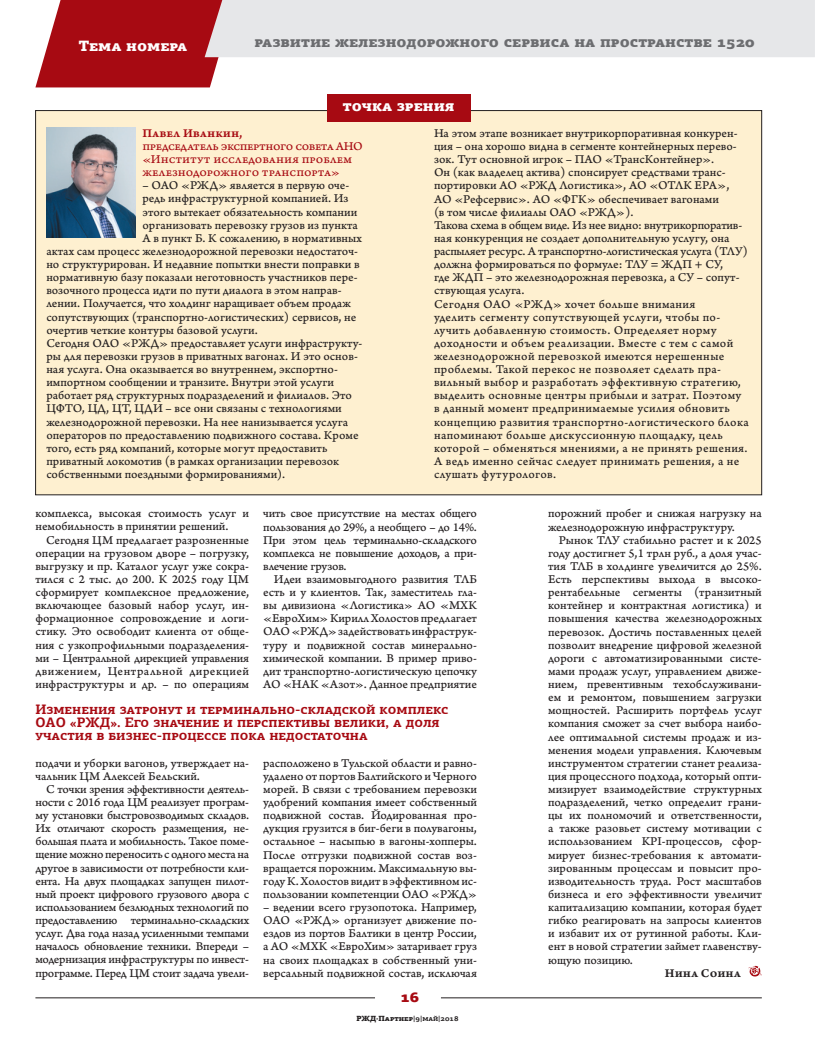
<style>
.page{position:relative;width:815px;height:1046px;background:#fff}
.page>*{position:absolute;margin:0;border:0;box-sizing:border-box;transform-origin:0 0}
.t1{font:900 15px "PF Agora Slab Pro";color:#6c6d70}
.t2{font:900 15px "PF Agora Slab Pro";color:#fff}
.t3{font:900 15px "PF Agora Slab Pro";color:#a70a12}
.t4{font:700 13.75px/13.1px "PF Agora Slab Pro";color:#a70a12}
.t5{font:12.5px/13.1px "Arno Pro Caption";color:#231f20;text-align:justify}
.t6{font:12.5px/13.1px "Arno Pro Caption";letter-spacing:.02em;color:#231f20}
.t7{font:12.5px/13.1px "Arno Pro Caption";letter-spacing:.095em;color:#a70a12}
.t8{font:12.5px "Arno Pro Smbd Caption";color:#a70a12}
.t9{font:12.5px "Arno Pro Smbd Caption";color:#231f20}
.t10{font:900 7.5px "PF Agora Slab Pro";color:#231f20}
.s1{font-weight:700}
</style>
<div class="page">
<hr style="left:35px;top:997px;width:340px;height:1px;background:#231f20">
<hr style="left:441px;top:997px;width:321px;height:1px;background:#231f20">
<svg style="left:35px;top:0;width:184px;height:87px;background:#af2128"></svg>
<div style="left:188px;top:0;width:627px;height:57px;background:#e6e7e9"></div>
<svg style="left:748px;top:965px;width:14px;height:11px"></svg>
<div style="left:36px;top:110px;width:726px;height:384px;background:#fef0d0"></div>
<div style="left:327px;top:94px;width:143px;height:27px;background:#a70a12"></div>
<img style="left:47px;top:127px;width:88px;height:110px">
<p class="t2" style="left:79px;top:36px;width:110px">Тема номера</p>
<p class="t1" style="left:255px;top:32px;width:502px">развитие железнодорожного сервиса на пространстве 1520</p>
<p class="t2" style="left:343px;top:96px;width:113px">точка зрения</p>
<p class="t8" style="left:142px;top:126px;width:102px">Павел Иванкин,</p>
<p class="t7" style="left:142px;top:140px;width:222px">председатель экспертного совета АНО «Институт исследования проблем железнодорожного транспорта»</p>
<p class="t5" style="left:142px;top:179px;width:208px">– ОАО «РЖД» является в первую оче-</p>
<p class="t5" style="left:142px;top:193px;width:208px">редь инфраструктурной компанией. Из</p>
<p class="t5" style="left:142px;top:206px;width:216px">этого вытекает обязательность компании</p>
<p class="t5" style="left:142px;top:219px;width:217px">организовать перевозку грузов из пункта</p>
<p class="t5" style="left:142px;top:232px;width:221px">А в пункт Б. К сожалению, в нормативных</p>
<p class="t5" style="left:46px;top:245px;width:313px">актах сам процесс железнодорожной перевозки недостаточ-</p>
<p class="t5" style="left:46px;top:258px;width:315px">но структурирован. И недавние попытки внести поправки в</p>
<p class="t5" style="left:46px;top:271px;width:313px">нормативную базу показали неготовность участников пере-</p>
<p class="t5" style="left:46px;top:284px;width:297px">возочного процесса идти по пути диалога в этом направ-</p>
<p class="t5" style="left:46px;top:297px;width:306px">лении. Получается, что холдинг наращивает объем продаж</p>
<p class="t5" style="left:46px;top:311px;width:312px">сопутствующих (транспортно-логистических) сервисов, не</p>
<p class="t5" style="left:46px;top:324px;width:213px">очертив четкие контуры базовой услуги.</p>
<p class="t5" style="left:46px;top:337px;width:318px">Сегодня ОАО «РЖД» предоставляет услуги инфраструкту-</p>
<p class="t5" style="left:46px;top:350px;width:313px">ры для перевозки грузов в приватных вагонах. И это основ-</p>
<p class="t5" style="left:46px;top:363px;width:292px">ная услуга. Она оказывается во внутреннем, экспортно-</p>
<p class="t5" style="left:46px;top:376px;width:289px">импортном сообщении и транзите. Внутри этой услуги</p>
<p class="t5" style="left:46px;top:389px;width:307px">работает ряд структурных подразделений и филиалов. Это</p>
<p class="t5" style="left:46px;top:402px;width:297px">ЦФТО, ЦД, ЦТ, ЦДИ – все они связаны с технологиями</p>
<p class="t5" style="left:46px;top:415px;width:303px">железнодорожной перевозки. На нее нанизывается услуга</p>
<p class="t5" style="left:46px;top:429px;width:314px">операторов по предоставлению подвижного состава. Кроме</p>
<p class="t5" style="left:46px;top:442px;width:283px">того, есть ряд компаний, которые могут предоставить</p>
<p class="t5" style="left:46px;top:455px;width:294px">приватный локомотив (в рамках организации перевозок</p>
<p class="t5" style="left:46px;top:468px;width:240px">собственными поездными формированиями).</p>
<p class="t6" style="left:434px;top:127px;width:316px">На этом этапе возникает внутрикорпоративная конкурен&shy;ция – она хорошо видна в сегменте контейнерных перево&shy;зок. Тут основной игрок – ПАО «ТрансКонтейнер».<br>Он (как владелец актива) спонсирует средствами транс&shy;портировки АО «РЖД Логистика», АО «ОТЛК ЕРА», АО «Рефсервис». АО «ФГК» обеспечивает вагонами<br>(в том числе филиалы ОАО «РЖД»).<br>Такова схема в общем виде. Из нее видно: внутрикорпоратив&shy;ная конкуренция не создает дополнительную услугу, она распыляет ресурс. А транспортно-логистическая услуга (ТЛУ) должна формироваться по формуле: ТЛУ = ЖДП + СУ,<br>где ЖДП – это железнодорожная перевозка, а СУ – сопут&shy;ствующая услуга.<br>Сегодня ОАО «РЖД» хочет больше внимания<br>уделить сегменту сопутствующей услуги, чтобы по&shy;лучить добавленную стоимость. Определяет норму доходности и объем реализации. Вместе с тем с самой железнодорожной перевозкой имеются нерешенные проблемы. Такой перекос не позволяет сделать пра&shy;вильный выбор и разработать эффективную стратегию, выделить основные центры прибыли и затрат. Поэтому в данный момент предпринимаемые усилия обновить концепцию развития транспортно-логистического блока напоминают больше дискуссионную площадку, цель которой – обменяться мнениями, а не принять решения.<br>А ведь именно сейчас следует принимать решения, а не слушать футурологов.</p>
<p class="t5" style="left:35px;top:507px;width:215px">комплекса, высокая стоимость услуг и немобильность в принятии решений.</p>
<p class="t5" style="left:35px;top:533px;width:215px;text-indent:11px">Сегодня ЦМ предлагает разрозненные операции на грузовом дворе – погрузку, выгрузку и пр. Каталог услуг уже сокра&shy;тился с 2 тыс. до 200. К 2025 году ЦМ сформирует комплексное предложение, включающее базовый набор услуг, ин&shy;формационное сопровождение и логи&shy;стику. Это освободит клиента от обще&shy;ния с узкопрофильными подразделения&shy;ми – Центральной дирекцией управления движением, Центральной дирекцией инфраструктуры и др. – по операциям</p>
<p class="t5" style="left:263px;top:507px;width:215px">чить свое присутствие на местах общего пользования до 29%, а необщего – до 14%.<br>При этом цель терминально-складского комплекса не повышение доходов, а при&shy;влечение грузов.</p>
<p class="t5" style="left:263px;top:573px;width:215px;text-indent:11px">Идеи взаимовыгодного развития ТЛБ есть и у клиентов. Так, заместитель гла&shy;вы дивизиона «Логистика» АО «МХК «ЕвроХим» Кирилл Холостов предлагает ОАО «РЖД» задействовать инфраструк&shy;туру и подвижной состав минерально&shy;химической компании. В пример приво&shy;дит транспортно-логистическую цепочку АО «НАК «Азот». Данное предприятие</p>
<p class="t4" style="left:35px;top:702px;width:415px">Изменения затронут и терминально-складской комплекс<br>ОАО «РЖД». Его значение и перспективы велики, а доля участия в бизнес-процессе пока недостаточна</p>
<p class="t5" style="left:35px;top:756px;width:215px">подачи и уборки вагонов, утверждает на&shy;чальник ЦМ Алексей Бельский.</p>
<p class="t5" style="left:35px;top:782px;width:215px;text-indent:11px">С точки зрения эффективности деятель&shy;ности с 2016 года ЦМ реализует програм&shy;му установки быстровозводимых складов.<br>Их отличают скорость размещения, не&shy;большая плата и мобильность. Такое поме&shy;щение можно переносить с одного места на другое в зависимости от потребности кли&shy;ента. На двух площадках запущен пилот&shy;ный проект цифрового грузового двора с использованием безлюдных технологий по предоставлению терминально-складских услуг. Два года назад усиленными темпами началось обновление техники. Впереди – модернизация инфраструктуры по инвест&shy;программе. Перед ЦМ стоит задача увели-</p>
<p class="t5" style="left:263px;top:756px;width:215px">расположено в Тульской области и равно&shy;удалено от портов Балтийского и Черного морей. В связи с требованием перевозки удобрений компания имеет собственный подвижной состав. Йодированная про&shy;дукция грузится в биг-беги в полувагоны, остальное – насыпью в вагоны-хопперы.<br>После отгрузки подвижной состав воз&shy;вращается порожним. Максимальную вы&shy;году К. Холостов видит в эффективном ис&shy;пользовании компетенции ОАО «РЖД»</p>
<p class="t5" style="left:263px;top:901px;width:215px">– ведении всего грузопотока. Например, ОАО «РЖД» организует движение по&shy;ездов из портов Балтики в центр России, а АО «МХК «ЕвроХим» затаривает груз на своих площадках в собственный уни&shy;версальный подвижной состав, исключая</p>
<p class="t3" style="left:401px;top:987px;width:20px">16</p>
<p class="t10" style="left:356px;top:1013px;width:104px">РЖД·Партнер<span class="s1">|9|май|2018</span></p>
<p class="t5" style="left:548px;top:507px;width:215px">порожний пробег и снижая нагрузку на железнодорожную инфраструктуру.</p>
<p class="t5" style="left:548px;top:533px;width:215px;text-indent:11px">Рынок ТЛУ стабильно растет и к 2025 году достигнет 5,1 трлн руб., а доля учас&shy;тия ТЛБ в холдинге увеличится до 25%.<br>Есть перспективы выхода в высоко&shy;рентабельные сегменты (транзитный контейнер и контрактная логистика) и повышения качества железнодорожных перевозок. Достичь поставленных целей позволит внедрение цифровой железной дороги с автоматизированными систе&shy;мами продаж услуг, управлением движе&shy;нием, превентивным техобслуживани&shy;ем и ремонтом, повышением загрузки мощностей. Расширить портфель услуг компания сможет за счет выбора наибо&shy;лее оптимальной системы продаж и из&shy;менения модели управления. Ключевым инструментом стратегии станет реализа&shy;ция процессного подхода, который опти&shy;мизирует взаимодействие структурных подразделений, четко определит грани&shy;цы их полномочий и ответственности, а также разовьет систему мотивации с использованием KPI-процессов, сфор&shy;мирует бизнес-требования к автомати&shy;зированным процессам и повысит про&shy;изводительность труда. Рост масштабов бизнеса и его эффективности увеличит капитализацию компании, которая будет гибко реагировать на запросы клиентов и избавит их от рутинной работы. Кли&shy;ент в новой стратегии займет главенству&shy;ющую позицию.</p>
<p class="t9" style="left:665px;top:965px;width:78px">Нина Соина</p>
</div>
